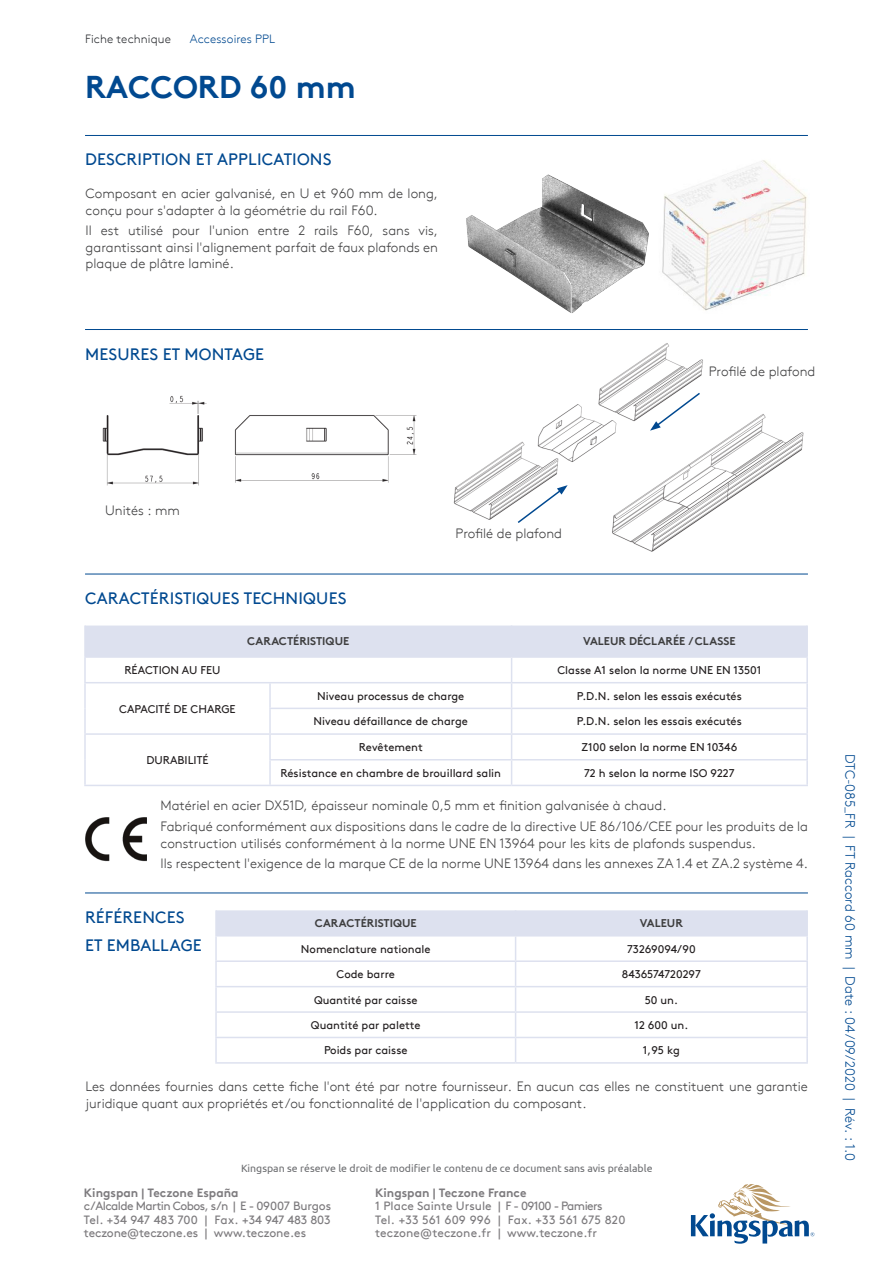
<style>
.page{position:relative;width:893px;height:1263px;background:#fff}
.page>*{position:absolute;margin:0;border:0;box-sizing:border-box;transform-origin:0 0}
.Internal__Main_Page{font:700 31.5px "Kingspan Brown TT";color:#014990}
.Head_con_linea{font:16.5px "Kingspan Brown TT";letter-spacing:.01em;color:#014990}
.Text_con_caja{font:300 13.5px/16.5px "Kingspan Brown TT";color:#3e3e3f}
.t1{font:300 13.5px "Kingspan Brown TT";color:#014990}
.t2{font:12px/13.5px "Kingspan Brown TT";color:#7d7b7e;text-align:justify}
.t3{font:700 12px "Kingspan Brown TT";color:#7d7b7e}
.t4{font:300 12px "Kingspan Brown TT";letter-spacing:.01em;color:#2b2d31}
.t5{font:300 12px "Kingspan Brown TT";letter-spacing:.005em;color:#014990}
.Lista{font:11.25px "Kingspan Brown TT";color:#231f20}
.t6{font:700 11.25px "Kingspan Brown TT";color:#3e3e3f}
.t7{font:10.5px "Ubuntu";color:#6c6d70}
</style>
<div class="page">
<svg style="left:691px;top:1184px;width:123px;height:60px"></svg>
<hr style="left:85px;top:135px;width:723px;height:1px;background:#014990">
<hr style="left:85px;top:329px;width:723px;height:1px;background:#014990">
<img style="left:466px;top:174px;width:183px;height:139px">
<img style="left:662px;top:160px;width:145px;height:151px">
<img style="left:102px;top:395px;width:315px;height:91px">
<img style="left:573px;top:414px;width:235px;height:160px">
<hr style="left:85px;top:574px;width:723px;height:1px;background:#014990">
<hr style="left:84px;top:785px;width:186px;height:1px;background:#dde1ef">
<hr style="left:84px;top:625px;width:2px;height:31px;background:#dde1ef">
<hr style="left:806px;top:625px;width:2px;height:31px;background:#dde1ef">
<hr style="left:84px;top:656px;width:186px;height:2px;background:#dde1ef">
<hr style="left:84px;top:658px;width:2px;height:24px;background:#dde1ef">
<hr style="left:512px;top:656px;width:296px;height:2px;background:#dde1ef">
<hr style="left:806px;top:658px;width:2px;height:24px;background:#dde1ef">
<hr style="left:84px;top:682px;width:186px;height:1px;background:#dde1ef">
<hr style="left:84px;top:683px;width:2px;height:25px;background:#dde1ef">
<hr style="left:512px;top:682px;width:296px;height:1px;background:#dde1ef">
<hr style="left:806px;top:683px;width:2px;height:25px;background:#dde1ef">
<hr style="left:84px;top:708px;width:2px;height:25px;background:#dde1ef">
<hr style="left:512px;top:708px;width:296px;height:1px;background:#dde1ef">
<hr style="left:806px;top:709px;width:2px;height:24px;background:#dde1ef">
<hr style="left:84px;top:733px;width:186px;height:2px;background:#dde1ef">
<hr style="left:84px;top:735px;width:2px;height:25px;background:#dde1ef">
<hr style="left:512px;top:733px;width:296px;height:2px;background:#dde1ef">
<hr style="left:806px;top:735px;width:2px;height:24px;background:#dde1ef">
<hr style="left:84px;top:760px;width:2px;height:25px;background:#dde1ef">
<hr style="left:512px;top:759px;width:296px;height:1px;background:#dde1ef">
<hr style="left:806px;top:760px;width:2px;height:25px;background:#dde1ef">
<hr style="left:270px;top:785px;width:242px;height:1px;background:#dde1ef">
<hr style="left:512px;top:785px;width:296px;height:1px;background:#dde1ef">
<svg style="left:85px;top:625px;width:722px;height:160px"></svg>
<hr style="left:85px;top:893px;width:723px;height:1px;background:#014990">
<hr style="left:215px;top:910px;width:2px;height:25px;background:#dde1ef">
<hr style="left:806px;top:910px;width:2px;height:25px;background:#dde1ef">
<hr style="left:215px;top:935px;width:301px;height:1px;background:#dde1ef">
<hr style="left:215px;top:936px;width:2px;height:24px;background:#dde1ef">
<hr style="left:516px;top:935px;width:292px;height:1px;background:#dde1ef">
<hr style="left:806px;top:936px;width:2px;height:24px;background:#dde1ef">
<hr style="left:215px;top:960px;width:301px;height:2px;background:#dde1ef">
<hr style="left:215px;top:962px;width:2px;height:24px;background:#dde1ef">
<hr style="left:516px;top:960px;width:292px;height:2px;background:#dde1ef">
<hr style="left:806px;top:962px;width:2px;height:24px;background:#dde1ef">
<hr style="left:215px;top:986px;width:301px;height:1px;background:#dde1ef">
<hr style="left:215px;top:987px;width:2px;height:24px;background:#dde1ef">
<hr style="left:516px;top:986px;width:292px;height:1px;background:#dde1ef">
<hr style="left:806px;top:987px;width:2px;height:24px;background:#dde1ef">
<hr style="left:215px;top:1011px;width:301px;height:2px;background:#dde1ef">
<hr style="left:215px;top:1013px;width:2px;height:24px;background:#dde1ef">
<hr style="left:516px;top:1011px;width:292px;height:2px;background:#dde1ef">
<hr style="left:806px;top:1013px;width:2px;height:24px;background:#dde1ef">
<hr style="left:215px;top:1037px;width:301px;height:1px;background:#dde1ef">
<hr style="left:215px;top:1038px;width:2px;height:24px;background:#dde1ef">
<hr style="left:516px;top:1037px;width:292px;height:1px;background:#dde1ef">
<hr style="left:806px;top:1038px;width:2px;height:24px;background:#dde1ef">
<hr style="left:215px;top:1062px;width:301px;height:2px;background:#dde1ef">
<hr style="left:516px;top:1062px;width:292px;height:2px;background:#dde1ef">
<svg style="left:217px;top:910px;width:590px;height:152px"></svg>
<img style="left:86px;top:817px;width:61px;height:45px">
<img style="left:453px;top:343px;width:256px;height:196px">
<svg style="left:516px;top:485px;width:52px;height:39px"></svg>
<svg style="left:650px;top:391px;width:52px;height:40px"></svg>
<p class="t4" style="left:85px;top:30px;width:87px">Fiche technique</p>
<p class="t5" style="left:190px;top:30px;width:87px">Accessoires PPL</p>
<p class="Internal__Main_Page" style="left:85px;top:61px;width:272px">RACCORD 60 mm</p>
<p class="Head_con_linea" style="left:85px;top:147px;width:248px">DESCRIPTION ET APPLICATIONS</p>
<p class="Text_con_caja" style="left:86px;top:184px;width:354px">Composant en acier galvanisé, en U et 960 mm de long, conçu pour s'adapter à la géométrie du rail F60.</p>
<p class="Text_con_caja" style="left:86px;top:221px;width:354px;text-align:justify">Il est utilisé pour l'union entre 2 rails F60, sans vis, garantissant ainsi l'alignement parfait de faux plafonds en plaque de plâtre laminé.</p>
<p class="Head_con_linea" style="left:85px;top:341px;width:181px">MESURES ET MONTAGE</p>
<p class="Text_con_caja" style="left:709px;top:362px;width:108px">Profilé de plafond</p>
<p class="Text_con_caja" style="left:105px;top:502px;width:76px">Unités : mm</p>
<p class="Text_con_caja" style="left:455px;top:524px;width:108px">Profilé de plafond</p>
<p class="Head_con_linea" style="left:85px;top:586px;width:263px">CARACTÉRISTIQUES TECHNIQUES</p>
<p class="t6" style="left:247px;top:632px;width:103px">CARACTÉRISTIQUE</p>
<p class="t6" style="left:583px;top:632px;width:154px">VALEUR DÉCLARÉE / CLASSE</p>
<p class="Lista" style="left:124px;top:662px;width:98px">RÉACTION AU FEU</p>
<p class="Lista" style="left:557px;top:662px;width:205px">Classe A1 selon la norme UNE EN 13501</p>
<p class="Lista" style="left:119px;top:700px;width:118px">CAPACITÉ DE CHARGE</p>
<p class="Lista" style="left:317px;top:687px;width:149px">Niveau processus de charge</p>
<p class="Lista" style="left:577px;top:687px;width:166px">P.D.N. selon les essais exécutés</p>
<p class="Lista" style="left:314px;top:713px;width:156px">Niveau défaillance de charge</p>
<p class="Lista" style="left:577px;top:713px;width:166px">P.D.N. selon les essais exécutés</p>
<p class="Lista" style="left:146px;top:751px;width:64px">DURABILITÉ</p>
<p class="Lista" style="left:359px;top:739px;width:65px">Revêtement</p>
<p class="Lista" style="left:582px;top:739px;width:157px">Z100 selon la norme EN 10346</p>
<p class="Lista" style="left:280px;top:764px;width:222px">Résistance en chambre de brouillard salin</p>
<p class="Lista" style="left:584px;top:764px;width:152px">72 h selon la norme ISO 9227</p>
<p class="Text_con_caja" style="left:161px;top:797px;width:507px">Matériel en acier DX51D, épaisseur nominale 0,5 mm et finition galvanisée à chaud.</p>
<p class="Text_con_caja" style="left:161px;top:817px;width:649px">Fabriqué conformément aux dispositions dans le cadre de la directive UE 86/106/CEE pour les produits de la construction utilisés conformément à la norme UNE EN 13964 pour les kits de plafonds suspendus.</p>
<p class="Text_con_caja" style="left:161px;top:855px;width:649px">Ils respectent l'exigence de la marque CE de la norme UNE 13964 dans les annexes ZA 1.4 et ZA.2 système 4.</p>
<p class="Head_con_linea" style="left:85px;top:905px;width:101px">RÉFÉRENCES</p>
<p class="Head_con_linea" style="left:85px;top:933px;width:118px">ET EMBALLAGE</p>
<p class="t6" style="left:315px;top:914px;width:103px">CARACTÉRISTIQUE</p>
<p class="t6" style="left:640px;top:914px;width:44px">VALEUR</p>
<p class="Lista" style="left:301px;top:940px;width:131px">Nomenclature nationale</p>
<p class="Lista" style="left:627px;top:940px;width:70px">73269094/90</p>
<p class="Lista" style="left:337px;top:966px;width:60px">Code barre</p>
<p class="Lista" style="left:622px;top:966px;width:80px">8436574720297</p>
<p class="Lista" style="left:314px;top:991px;width:105px">Quantité par caisse</p>
<p class="Lista" style="left:645px;top:991px;width:35px">50 un.</p>
<p class="Lista" style="left:311px;top:1016px;width:111px">Quantité par palette</p>
<p class="Lista" style="left:634px;top:1016px;width:55px">12 600 un.</p>
<p class="Lista" style="left:324px;top:1042px;width:85px">Poids par caisse</p>
<p class="Lista" style="left:643px;top:1042px;width:38px">1,95 kg</p>
<p class="Text_con_caja" style="left:86px;top:1077px;width:724px">Les données fournies dans cette fiche l'ont été par notre fournisseur. En aucun cas elles ne constituent une garantie juridique quant aux propriétés et/ou fonctionnalité de l'application du composant.</p>
<p class="t7" style="left:241px;top:1162px;width:413px">Kingspan se réserve le droit de modifier le contenu de ce document sans avis préalable</p>
<p class="t3" style="left:84px;top:1183px;width:156px">Kingspan | Teczone España</p>
<p class="t2" style="left:84px;top:1198px;width:249px">c/Alcalde Martin Cobos, s/n | E - 09007 Burgos Tel. +34 947 483 700 | Fax. +34 947 483 803 teczone@teczone.es | www.teczone.es</p>
<p class="t3" style="left:375px;top:1183px;width:153px">Kingspan | Teczone France</p>
<p class="t2" style="left:375px;top:1198px;width:252px;text-align:left">1 Place Sainte Ursule | F - 09100 - Pamiers<br>Tel. +33 561 609 996 | Fax. +33 561 675 820 teczone@teczone.fr | www.teczone.fr</p>
<p class="t1" style="left:860px;top:754px;width:408px;rotate:90deg">DTC-085_FR | FT Raccord 60 mm | Date : 04/09/2020 | Rév. : 1.0</p>
</div>
